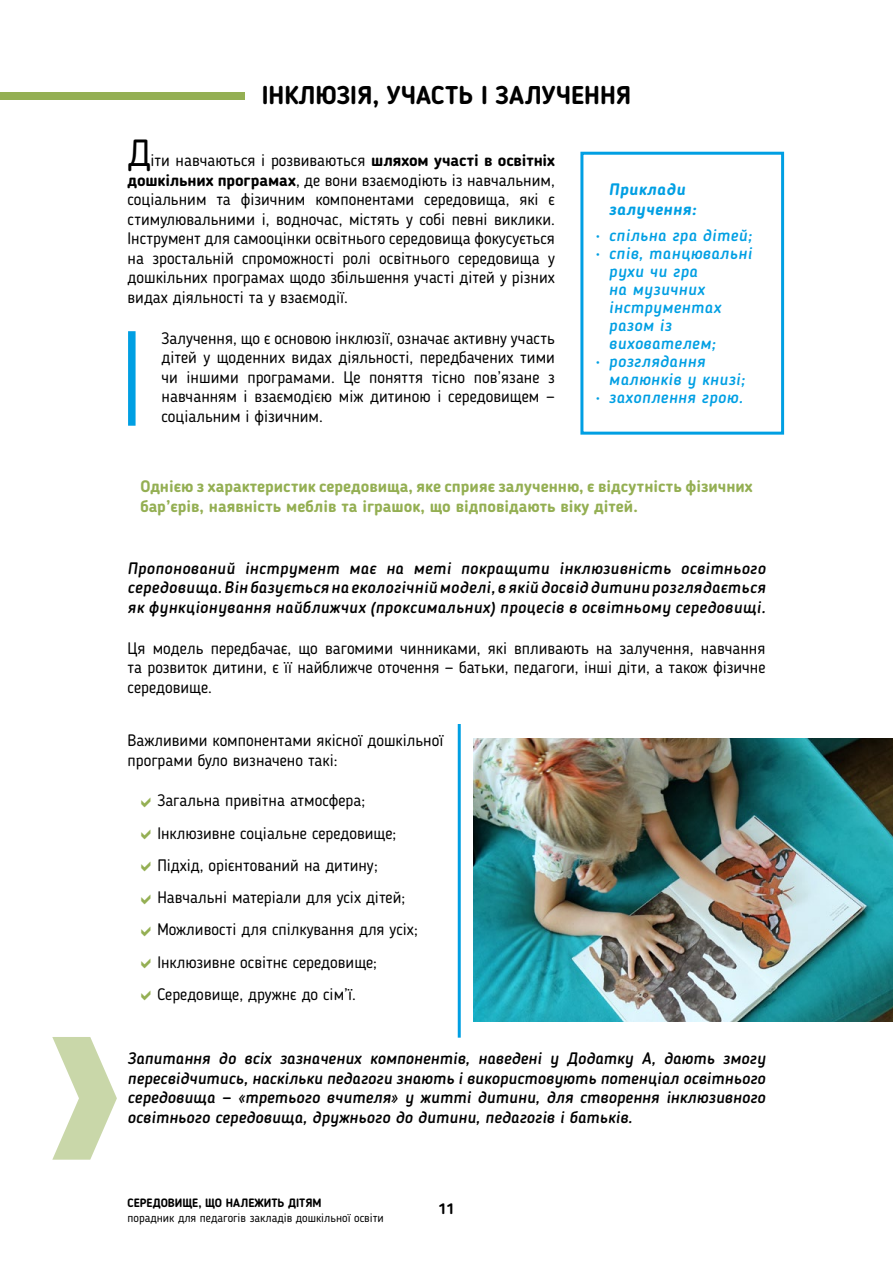
<style>
.page{position:relative;width:893px;height:1263px;background:#fff}
.page>*{position:absolute;margin:0;border:0;box-sizing:border-box;transform-origin:0 0}
.t1{font:37.5px "Blogger Sans";color:#000}
.t2{font:700 25.5px "Blogger Sans";color:#000}
.t3{font:16.5px/19.5px "Blogger Sans";color:#000;text-align:justify}
.t4{font:italic 500 16.5px/19.5px "Blogger Sans";letter-spacing:.015em;color:#000;text-align:justify}
.t5{font:700 16.5px/19.5px "Blogger Sans";color:#94af53}
.t6{font:italic 500 16.5px/18px "Blogger Sans";letter-spacing:.03em;color:#009fe3}
.t7{font:italic 700 16.5px/19.5px "Blogger Sans";letter-spacing:.03em;color:#009fe3}
.t8{font:700 15px "Blogger Sans";color:#000}
.t9{font:12px "Blogger Sans";color:#000}
.t10{font:700 12px "Blogger Sans";color:#000}
.s1{font-weight:700}
.s2{font-weight:400;font-style:normal}
</style>
<div class="page">
<svg style="left:52px;top:1037px;width:65px;height:123px"></svg>
<div style="left:128px;top:331px;width:8px;height:95px;background:#009fe3"></div>
<div style="left:580px;top:152px;width:204px;height:283px;border:3px solid #009fe3"></div>
<img style="left:474px;top:739px;width:419px;height:283px">
<div style="left:0;top:92px;width:244px;height:7px;background:#94af53"></div>
<hr style="left:458px;top:724px;width:3px;height:314px;background:#009fe3">
<h2 class="t2" style="left:262px;top:80px;width:371px">ІНКЛЮЗІЯ, УЧАСТЬ І ЗАЛУЧЕННЯ</h2>
<h1 class="t1" style="left:128px;top:131px;width:25px">Д</h1>
<p class="t3" style="left:128px;top:151px;width:429px;text-indent:23px">іти навчаються і розвиваються <span class="s1">шляхом участі в освітніх дошкільних програмах</span>, де вони взаємодіють із навчальним, соціальним та фізичним компонентами середовища, які є стимулювальними і, водночас, містять у собі певні виклики.<br>Інструмент для самооцінки освітнього середовища фокусується на зростальній спроможності ролі освітнього середовища у дошкільних програмах щодо збільшення участі дітей у різних видах діяльності та у взаємодії.</p>
<p class="t3" style="left:162px;top:328px;width:395px">Залучення, що є основою інклюзії, означає активну участь дітей у щоденних видах діяльності, передбачених тими чи іншими програмами. Це поняття тісно пов’язане з навчанням і взаємодією між дитиною і середовищем — соціальним і фізичним.</p>
<p class="t7" style="left:609px;top:180px;width:89px">Приклади залучення:</p>
<p class="t6" style="left:595px;top:226px;width:158px"><span class="s2">•</span> спільна гра дітей;</p>
<p class="t6" style="left:609px;top:244px;width:144px;text-indent:-13px"><span class="s2">•</span> спів, танцювальні рухи чи гра<br>на музичних інструментах разом із вихователем;</p>
<p class="t6" style="left:609px;top:352px;width:137px;text-indent:-13px"><span class="s2">•</span> розглядання малюнків у книзі;</p>
<p class="t6" style="left:595px;top:388px;width:149px"><span class="s2">•</span> захоплення грою.</p>
<p class="t5" style="left:140px;top:477px;width:614px">Однією з характеристик середовища, яке сприяє залученню, є відсутність фізичних бар’єрів, наявність меблів та іграшок, що відповідають віку дітей.</p>
<p class="t4" style="left:128px;top:558px;width:639px">Пропонований інструмент має на меті покращити інклюзивність освітнього середовища. Він базується на екологічній моделі, в якій досвід дитини розглядається як функціонування найближчих (проксимальних) процесів в освітньому середовищі.</p>
<p class="t3" style="left:128px;top:638px;width:639px">Ця модель передбачає, що вагомими чинниками, які впливають на залучення, навчання та розвиток дитини, є її найближче оточення — батьки, педагоги, інші діти, а також фізичне середовище.</p>
<p class="t3" style="left:128px;top:731px;width:317px">Важливими компонентами якісної дошкільної програми було визначено такі:</p>
<p class="t3" style="left:157px;top:784px;width:262px;line-height:32.2px;text-align:left">Загальна привітна атмосфера; Інклюзивне соціальне середовище; Підхід, орієнтований на дитину; Навчальні матеріали для усіх дітей; Можливості для спілкування для усіх; Інклюзивне освітнє середовище; Середовище, дружнє до сім’ї.</p>
<p class="t4" style="left:128px;top:1049px;width:639px">Запитання до всіх зазначених компонентів, наведені у Додатку А, дають змогу пересвідчитись, наскільки педагоги знають і використовують потенціал освітнього середовища — «третього вчителя» у житті дитини, для створення інклюзивного освітнього середовища, дружнього до дитини, педагогів і батьків.</p>
<p class="t10" style="left:128px;top:1195px;width:195px">СЕРЕДОВИЩЕ, ЩО НАЛЕЖИТЬ ДІТЯМ</p>
<p class="t9" style="left:128px;top:1211px;width:258px">порадник для педагогів закладів дошкільної освіти</p>
<p class="t8" style="left:438px;top:1200px;width:18px">11</p>
</div>
